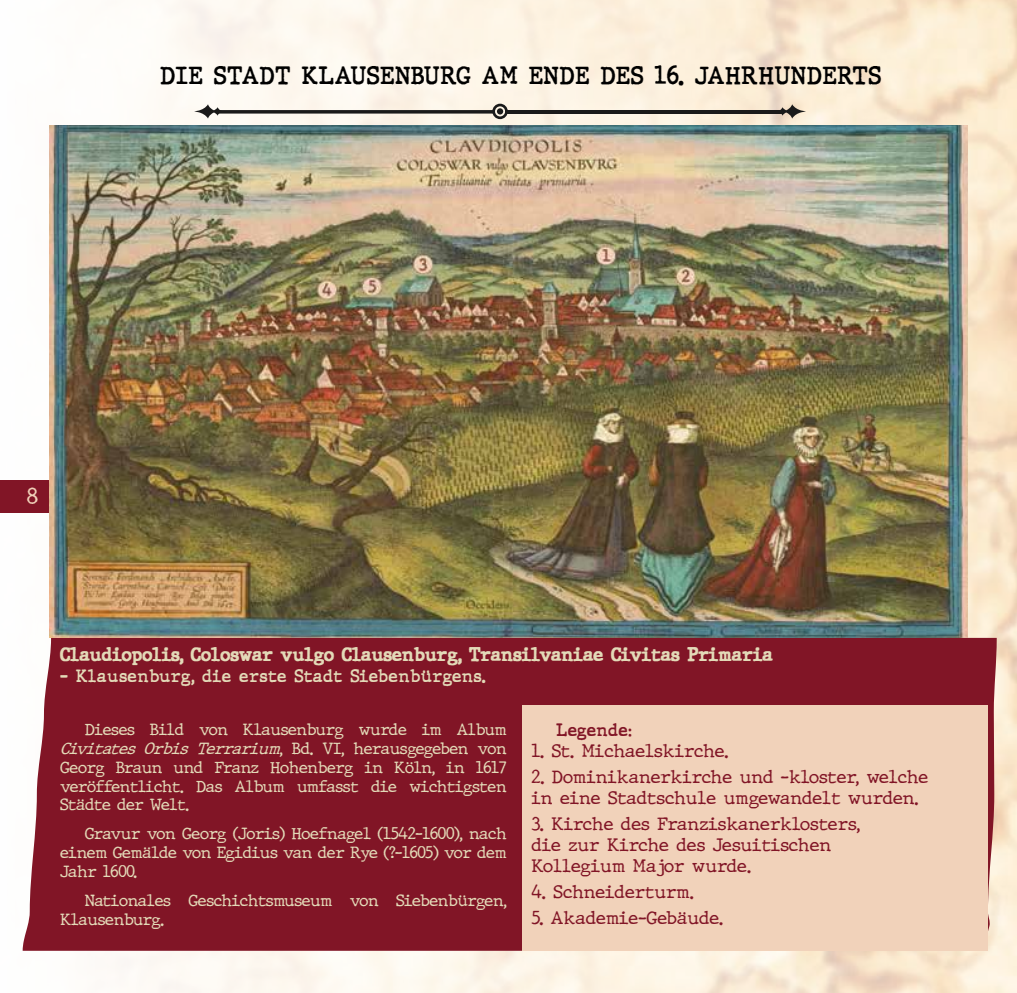
<style>
.page{position:relative;width:1017px;height:993px;background:#fff}
.page>*{position:absolute;margin:0;border:0;box-sizing:border-box;transform-origin:0 0}
.t1{font:700 24.5px "JMH Typewriter";color:#000}
.t2{font:21px "JMH Typewriter";color:#f1d2ba}
.t3{font:17.5px/21px "JMH Typewriter";color:#811526}
.t4{font:900 17.5px "JMH Typewriter";letter-spacing:-.02em;color:#e3dab8}
.t5{font:700 17.5px "JMH Typewriter";color:#e3dab8}
.t6{font:700 17.5px "JMH Typewriter";color:#811526}
.t7{font:15.75px/18.9px "JMH Typewriter";letter-spacing:-.02em;color:#e3dab8;text-align:justify}
.s1{font-style:italic}
</style>
<div class="page">
<img style="left:0;top:0;width:1017px;height:992px">
<div style="left:0;top:480px;width:60px;height:32px;background:#811526"></div>
<div style="left:23px;top:637px;width:974px;height:313px;background:#811526"></div>
<div style="left:522px;top:705px;width:466px;height:245px;background:#f1d2ba"></div>
<img style="left:50px;top:125px;width:917px;height:512px">
<svg style="left:193px;top:104px;width:315px;height:15px"></svg>
<svg style="left:777px;top:104px;width:30px;height:14px"></svg>
<hr style="left:505px;top:110px;width:278px;height:3px;background:#1a1a1a">
<h1 class="t1" style="left:160px;top:61px;width:723px">DIE STADT KLAUSENBURG AM ENDE DES 16. JAHRHUNDERTS</h1>
<h2 class="t2" style="left:27px;top:484px;width:13px">8</h2>
<p class="t4" style="left:60px;top:642px;width:715px">Claudiopolis, Coloswar vulgo Clausenburg, Transilvaniae Civitas Primaria</p>
<p class="t5" style="left:60px;top:665px;width:427px">- Klausenburg, die erste Stadt Siebenbürgens.</p>
<p class="t7" style="left:60px;top:721px;width:448px;text-indent:25px">Dieses Bild von Klausenburg wurde im Album <span class="s1">Civitates Orbis Terrarium</span>, B d . V I , h e r a u s g e g e b e n v o n Georg Braun und Franz Hohenberg in Köln, in 1617 veröffentlicht. Das Album umfasst die wichtigsten Städte der Welt.</p>
<p class="t7" style="left:60px;top:825px;width:448px;text-indent:25px">Gravur von Georg (Joris) Hoefnagel (1542-1600), nach einem Gemälde von Egidius van der Rye (?-1605) vor dem Jahr 1600.</p>
<p class="t7" style="left:60px;top:892px;width:448px;text-indent:25px">Nationales Geschichtsmuseum von Siebenbürgen,<br>Klausenburg.</p>
<p class="t6" style="left:556px;top:719px;width:77px">Legende:</p>
<p class="t3" style="left:531px;top:741px;width:199px">1. St. Michaelskirche.</p>
<p class="t3" style="left:531px;top:767px;width:398px">2. Dominikanerkirche und -kloster, welche in eine Stadtschule umgewandelt wurden.</p>
<p class="t3" style="left:531px;top:814px;width:330px">3. Kirche des Franziskanerklosters, die zur Kirche des Jesuitischen<br>Kollegium Major wurde.</p>
<p class="t3" style="left:531px;top:882px;width:164px">4. Schneiderturm.</p>
<p class="t3" style="left:531px;top:908px;width:193px">5. Akademie-Gebäude.</p>
</div>
